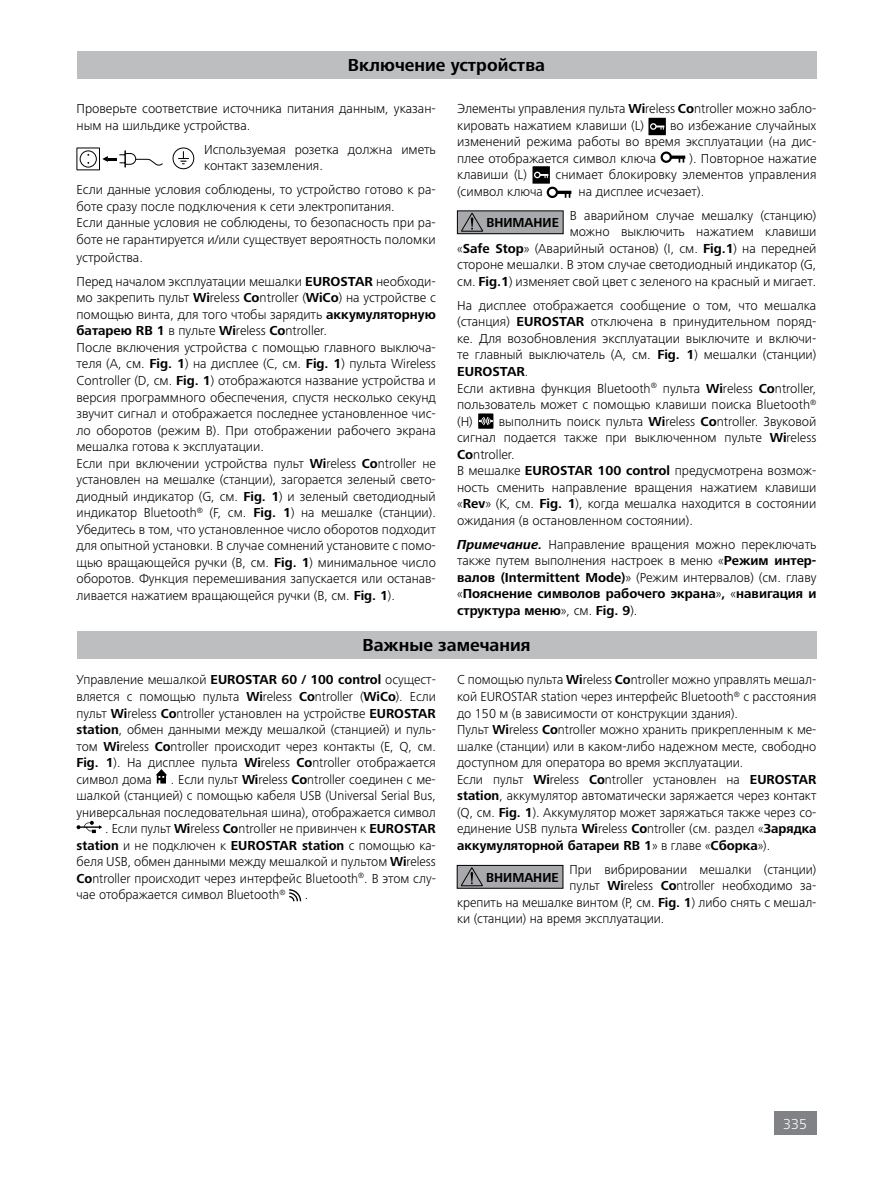
<style>
.page{position:relative;width:893px;height:1187px;background:#fff}
.page>*{position:absolute;margin:0;border:0;box-sizing:border-box;transform-origin:0 0}
.t1{font:700 18px "Frutiger Next IKA";color:#000}
.t2{font:300 15px "Frutiger Next IKA";color:#fff}
.t3{font:300 13.5px/16.5px "Frutiger Next IKA";color:#000}
.t4{font:700 13.5px "Frutiger Next IKA";color:#000;scale:.95 1}
.s1{font-weight:700}
.s2{font-weight:700;font-style:italic}
</style>
<div class="page">
<div style="left:774px;top:1111px;width:42px;height:23px;background:#808285"></div>
<div style="left:77px;top:51px;width:739px;height:27px;background:#bcbec0"></div>
<div style="left:173px;top:148px;width:21px;height:21px;border:1px solid #000;border-radius:50%"></div>
<svg style="left:178px;top:151px;width:11px;height:13px"></svg>
<svg style="left:77px;top:148px;width:86px;height:22px"></svg>
<svg style="left:648px;top:118px;width:18px;height:17px"></svg>
<div style="left:661px;top:151px;width:11px;height:12px;border:2px solid #000;border-radius:50%"></div>
<svg style="left:671px;top:155px;width:14px;height:4px"></svg>
<svg style="left:679px;top:158px;width:5px;height:5px"></svg>
<svg style="left:532px;top:166px;width:18px;height:18px"></svg>
<div style="left:547px;top:187px;width:11px;height:11px;border:2px solid #000;border-radius:50%"></div>
<hr style="left:557px;top:191px;width:14px;height:3px;background:#000">
<svg style="left:565px;top:194px;width:5px;height:4px"></svg>
<div style="left:478px;top:413px;width:15px;height:15px;background:#000"></div>
<svg style="left:479px;top:416px;width:14px;height:9px"></svg>
<div style="left:77px;top:630px;width:739px;height:28px;background:#bcbec0"></div>
<svg style="left:156px;top:769px;width:11px;height:14px"></svg>
<svg style="left:77px;top:820px;width:25px;height:13px"></svg>
<svg style="left:289px;top:889px;width:13px;height:13px"></svg>
<div style="left:457px;top:211px;width:106px;height:23px;background:#a7a9ac"></div>
<div style="left:457px;top:210px;width:106px;height:24px;border:1px solid #000"></div>
<svg style="left:460px;top:212px;width:23px;height:22px"></svg>
<div style="left:457px;top:865px;width:106px;height:23px;background:#a7a9ac"></div>
<div style="left:457px;top:865px;width:106px;height:23px;border:1px solid #000"></div>
<svg style="left:460px;top:866px;width:23px;height:22px"></svg>
<h1 class="t1" style="left:348px;top:55px;width:199px">Включение устройства</h1>
<p class="t3" style="left:77px;top:101px;width:361px">Проверьте соответствие источника питания данным, указан&shy;ным на шильдике устройства.</p>
<p class="t3" style="left:204px;top:141px;width:233px">Используемая розетка должна иметь контакт заземления.</p>
<p class="t3" style="left:77px;top:182px;width:361px">Если данные условия соблюдены, то устройство готово к ра&shy;боте сразу после подключения к сети электропитания.<br>Если данные условия не соблюдены, то безопасность при ра&shy;боте не гарантируется и/или существует вероятность поломки</p>
<p class="t3" style="left:77px;top:245px;width:361px;line-height:24px">устройства.<br>Перед началом эксплуатации мешалки <span class="s1">EUROSTAR</span> необходи-</p>
<p class="t3" style="left:77px;top:290px;width:361px">мо закрепить пульт <span class="s1">Wi</span>reless <span class="s1">Co</span>ntroller (<span class="s1">WiCo</span>) на устройстве с помощью винта, для того чтобы зарядить <span class="s1">аккумуляторную батарею RB 1</span> в пульте <span class="s1">Wi</span>reless <span class="s1">Co</span>ntroller.<br>После включения устройства с помощью главного выключа&shy;теля (A, см. <span class="s1">Fig. 1</span>) на дисплее (C, см. <span class="s1">Fig. 1</span>) пульта Wireless Controller (D, см. <span class="s1">Fig. 1</span>) отображаются название устройства и версия программного обеспечения, спустя несколько секунд звучит сигнал и отображается последнее установленное чис&shy;ло оборотов (режим B). При отображении рабочего экрана мешалка готова к эксплуатации.<br>Если при включении устройства пульт <span class="s1">Wi</span>reless <span class="s1">Co</span>ntroller не установлен на мешалке (станции), загорается зеленый свето&shy;диодный индикатор (G, см. <span class="s1">Fig. 1</span>) и зеленый светодиодный индикатор Bluetooth<sup>®</sup> (F, см. <span class="s1">Fig. 1</span>) на мешалке (станции).<br>Убедитесь в том, что установленное число оборотов подходит для опытной установки. В случае сомнений установите с помо&shy;щью вращающейся ручки (B, см. <span class="s1">Fig. 1</span>) минимальное число оборотов. Функция перемешивания запускается или останав&shy;ливается нажатием вращающейся ручки (B, см. <span class="s1">Fig. 1</span>).</p>
<p class="t3" style="left:457px;top:101px;width:361px">Элементы управления пульта <span class="s1">Wi</span>reless <span class="s1">Co</span>ntroller можно забло&shy;кировать нажатием клавиши (L)</p>
<p class="t3" style="left:457px;top:117px;width:361px;text-align:justify;text-indent:213px">во избежание случайных изменений режима работы во время эксплуатации (на дис&shy;плее отображается символ ключа</p>
<p class="t3" style="left:689px;top:150px;width:128px">). Повторное нажатие</p>
<p class="t3" style="left:457px;top:167px;width:71px">клавиши (L)</p>
<p class="t3" style="left:555px;top:167px;width:262px">снимает блокировку элементов управления</p>
<p class="t3" style="left:457px;top:183px;width:87px">(символ ключа</p>
<p class="t3" style="left:570px;top:179px;width:248px;line-height:24px;text-indent:9px">на дисплее исчезает).<br>В аварийном случае мешалку (станцию)</p>
<p class="t3" style="left:457px;top:224px;width:361px;text-align:justify;text-indent:113px">можно выключить нажатием клавиши «<span class="s1">Safe Stop</span>» (Аварийный останов) (I, см. <span class="s1">Fig.1</span>) на передней стороне мешалки. В этом случае светодиодный индикатор (G, см. <span class="s1">Fig.1</span>) изменяет свой цвет с зеленого на красный и мигает.</p>
<p class="t3" style="left:457px;top:297px;width:361px">На дисплее отображается сообщение о том, что мешалка (станция) <span class="s1">EUROSTAR</span> отключена в принудительном поряд&shy;ке. Для возобновления эксплуатации выключите и включи&shy;те главный выключатель (A, см. <span class="s1">Fig. 1</span>) мешалки (станции)<br><span class="s1">EUROSTAR</span>.<br>Если активна функция Bluetooth<sup>®</sup> пульта <span class="s1">Wi</span>reless <span class="s1">Co</span>ntroller, пользователь может с помощью клавиши поиска Bluetooth<sup>® </sup>(H) выполнить поиск пульта <span class="s1">Wi</span>reless <span class="s1">Co</span>ntroller. Звуковой сигнал подается также при выключенном пульте <span class="s1">Wi</span>reless <span class="s1">Co</span>ntroller.<br>В мешалке <span class="s1">EUROSTAR 100 control</span> предусмотрена возмож&shy;ность сменить направление вращения нажатием клавиши «<span class="s1">Rev</span>» (K, см. <span class="s1">Fig. 1</span>), когда мешалка находится в состоянии ожидания (в остановленном состоянии).</p>
<p class="t3" style="left:457px;top:536px;width:361px;text-align:justify"><span class="s2">Примечание.</span> Направление вращения можно переключать также путем выполнения настроек в меню «<span class="s1">Режим интер&shy;валов (Intermittent Mode)</span>» (Режим интервалов) (см. главу «<span class="s1">Пояснение символов рабочего экрана</span>»<span class="s1">,</span> «<span class="s1">навигация и структура меню</span>», см. <span class="s1">Fig. 9</span>).</p>
<h1 class="t1" style="left:362px;top:634px;width:170px">Важные замечания</h1>
<p class="t3" style="left:77px;top:671px;width:361px;text-align:justify">Управление мешалкой <span class="s1">EUROSTAR 60 / 100 control</span> осущест&shy;вляется с помощью пульта <span class="s1">Wi</span>reless <span class="s1">Co</span>ntroller (<span class="s1">WiCo</span>). Если пульт <span class="s1">Wi</span>reless <span class="s1">Co</span>ntroller установлен на устройстве <span class="s1">EUROSTAR station</span>, обмен данными между мешалкой (станцией) и пуль&shy;том <span class="s1">Wi</span>reless <span class="s1">Co</span>ntroller происходит через контакты (E, Q, см.<br><span class="s1">Fig. 1</span>). На дисплее пульта <span class="s1">Wi</span>reless <span class="s1">Co</span>ntroller отображается символ дома</p>
<p class="t4" style="left:486px;top:215px;width:78px">ВНИМАНИЕ</p>
<p class="t3" style="left:457px;top:671px;width:361px">С помощью пульта <span class="s1">Wi</span>reless <span class="s1">Co</span>ntroller можно управлять мешал&shy;кой EUROSTAR station через интерфейс Bluetooth<sup>®</sup> с расстояния до 150 м (в зависимости от конструкции здания).<br>Пульт <span class="s1">Wi</span>reless <span class="s1">Co</span>ntroller можно хранить прикрепленным к ме&shy;шалке (станции) или в каком-либо надежном месте, свободно доступном для оператора во время эксплуатации.<br>Если пульт <span class="s1">Wi</span>reless <span class="s1">Co</span>ntroller установлен на <span class="s1">EUROSTAR station</span>, аккумулятор автоматически заряжается через контакт (Q, см. <span class="s1">Fig. 1</span>). Аккумулятор может заряжаться также через со&shy;единение USB пульта <span class="s1">Wi</span>reless <span class="s1">Co</span>ntroller (см. раздел «<span class="s1">Зарядка аккумуляторной батареи RB 1</span>» в главе «<span class="s1">Сборка</span>»).</p>
<p class="t3" style="left:570px;top:860px;width:248px">При вибрировании мешалки (станции)</p>
<p class="t3" style="left:570px;top:877px;width:248px">пульт <span class="s1">Wi</span>reless <span class="s1">Co</span>ntroller необходимо за-</p>
<p class="t3" style="left:457px;top:893px;width:361px">крепить на мешалке винтом (P, см. <span class="s1">Fig. 1</span>) либо снять с мешал-</p>
<p class="t3" style="left:457px;top:910px;width:209px">ки (станции) на время эксплуатации.</p>
<p class="t3" style="left:171px;top:770px;width:266px">. Если пульт <span class="s1">Wi</span>reless <span class="s1">Co</span>ntroller соединен с ме-</p>
<p class="t3" style="left:77px;top:787px;width:361px">шалкой (станцией) с помощью кабеля USB (Universal Serial Bus,</p>
<p class="t3" style="left:77px;top:803px;width:361px">универсальная последовательная шина), отображается символ</p>
<p class="t3" style="left:105px;top:820px;width:332px">. Если пульт <span class="s1">Wi</span>reless <span class="s1">Co</span>ntroller не привинчен к <span class="s1">EUROSTAR</span></p>
<p class="t3" style="left:77px;top:836px;width:361px"><span class="s1">station</span> и не подключен к <span class="s1">EUROSTAR station</span> с помощью ка-</p>
<p class="t3" style="left:77px;top:853px;width:361px">беля USB, обмен данными между мешалкой и пультом <span class="s1">Wi</span>reless</p>
<p class="t3" style="left:77px;top:869px;width:361px"><span class="s1">Co</span>ntroller происходит через интерфейс Bluetooth<sup>®</sup>. В этом слу-</p>
<p class="t3" style="left:77px;top:886px;width:211px">чае отображается символ Bluetooth<sup>®</sup></p>
<p class="t3" style="left:305px;top:886px;width:5px">.</p>
<p class="t4" style="left:486px;top:869px;width:78px">ВНИМАНИЕ</p>
<p class="t2" style="left:783px;top:1114px;width:25px">335</p>
</div>
